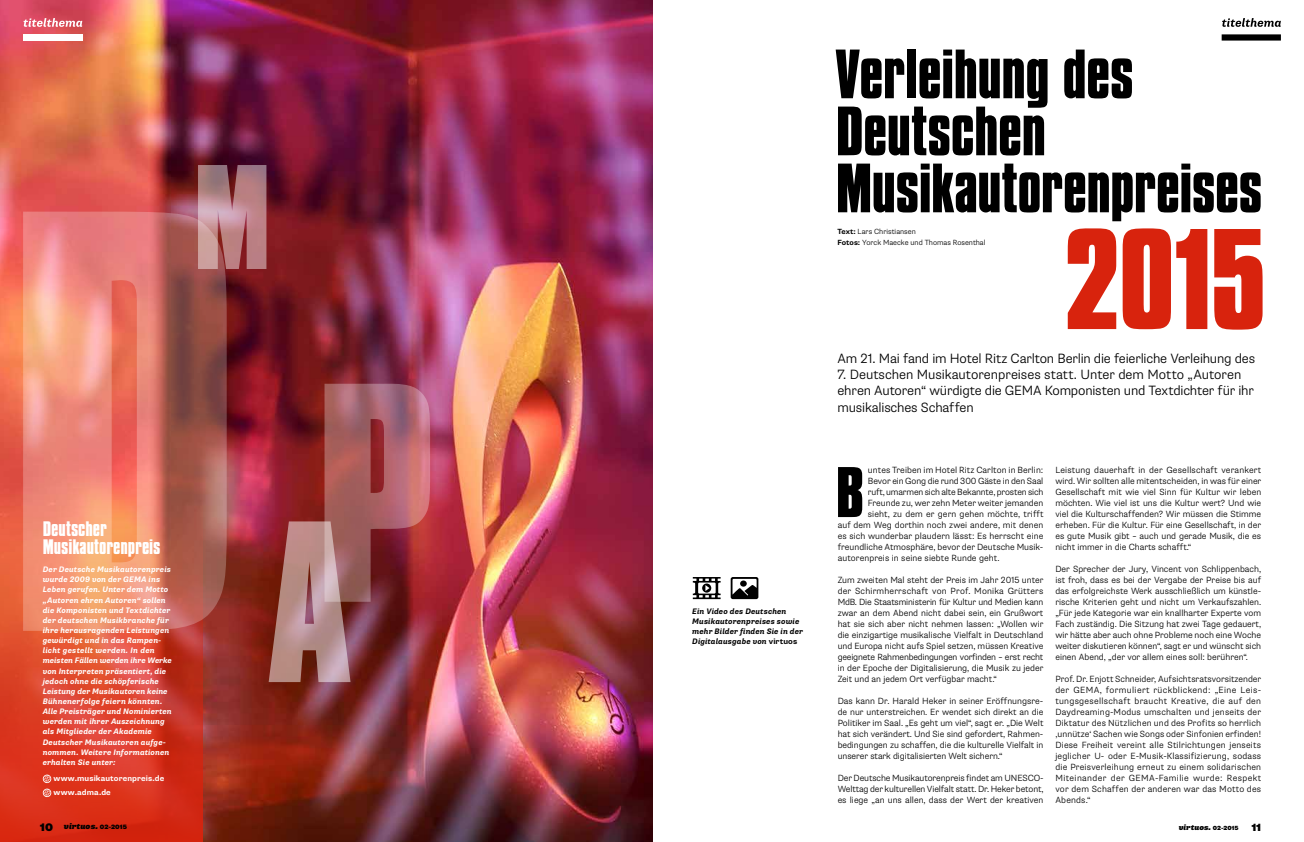
<style>
.page{position:relative;width:1304px;height:842px;background:#fff}
.page>*{position:absolute;margin:0;border:0;box-sizing:border-box;transform-origin:0 0}
.t1{font:150px "Compacta Bold Plain";color:#d8230d}
.t2{font:75px "Compacta Bold Plain";color:#000}
.t3{font:73px/57px "Compacta Bold Plain";letter-spacing:-.01em;color:#000}
.t4{font:22px/18px "Compacta Bold Plain";letter-spacing:-.005em;color:#fff}
.t5{font:300 13.5px/16.2px "Supria Sans";letter-spacing:-.015em;color:#000}
.t6{font:300 9px/11px "Supria Sans";color:#000;text-align:justify}
.t7{font:italic 900 8.4px "Supria Sans";color:#000}
.t8{font:italic 700 8px/10.1px "Supria Sans";letter-spacing:.01em;color:#fff}
.t9{font:italic 700 8px/10.1px "Supria Sans";letter-spacing:.01em;color:#000}
.t10{font:700 8px/14px "Supria Sans";letter-spacing:.015em;color:#fff}
.t11{font:italic 900 8px "Supria Sans";color:#000}
.t12{font:300 7.5px/11px "Supria Sans";color:#000}
.s1{font-weight:700}
.s2{font-style:normal;font-size:11px}
.s3{font-style:normal;font-size:6.3px}
.s4{font-style:normal;font-size:6px}
.s5{font-style:normal;font-size:10.5px}
.s6{font-style:normal}
</style>
<div class="page">
<img style="left:0;top:0;width:653px;height:842px">
<svg style="left:0;top:484px;width:203px;height:358px;background:#da3d27"></svg>
<svg style="left:23px;top:18px;width:59px;height:9px"></svg>
<div style="left:23px;top:34px;width:59px;height:7px;background:#fff"></div>
<svg style="left:1222px;top:18px;width:59px;height:9px"></svg>
<svg style="left:1222px;top:34px;width:59px;height:7px"></svg>
<svg style="left:23px;top:212px;width:204px;height:419px;background:#d67b6a"></svg>
<svg style="left:198px;top:165px;width:68px;height:104px;background:#b47e83"></svg>
<img style="left:269px;top:384px;width:161px;height:298px">
<svg style="left:42px;top:774px;width:10px;height:23px"></svg>
<svg style="left:731px;top:577px;width:27px;height:22px"></svg>
<svg style="left:693px;top:577px;width:28px;height:22px"></svg>
<h3 class="t3" style="left:835px;top:45px;width:429px">Verleihung des<br>Deutschen<br>Musikautorenpreises</h3>
<p class="t12" style="left:837px;top:226px;width:150px"><span class="s1">Text:</span> Lars Christiansen<br><span class="s1">Fotos:</span> Yorck Maecke und Thomas Rosenthal</p>
<h1 class="t1" style="left:1064px;top:190px;width:204px">2015</h1>
<h3 class="t5" style="left:837px;top:350px;width:419px">Am 21. Mai fand im Hotel Ritz Carlton Berlin die feierliche Verleihung des</h3>
<h3 class="t5" style="left:837px;top:367px;width:418px">7. Deutschen Musikautorenpreises statt. Unter dem Motto „Autoren ehren Autoren“ würdigte die GEMA Komponisten und Textdichter für ihr musikalisches Schaffen</h3>
<p class="t6" style="left:1055px;top:464px;width:207px">Leistung dauerhaft in der Gesellschaft verankert wird. Wir sollten alle mitentscheiden, in was für einer Gesellschaft mit wie viel Sinn für Kultur wir leben möchten. Wie viel ist uns die Kultur wert? Und wie viel die Kulturschaffenden? Wir müssen die Stimme erheben. Für die Kultur. Für eine Gesellschaft, in der es gute Musik gibt – auch und gerade Musik, die es nicht immer in die Charts schafft.“</p>
<p class="t6" style="left:1055px;top:563px;width:207px">Der Sprecher der Jury, Vincent von Schlippenbach, ist froh, dass es bei der Vergabe der Preise bis auf das erfolgreichste Werk ausschließlich um künstle&shy;rische Kriterien geht und nicht um Verkaufszahlen. „Für jede Kategorie war ein knallharter Experte vom Fach zuständig. Die Sitzung hat zwei Tage gedauert, wir hätte aber auch ohne Probleme noch eine Woche weiter diskutieren können“, sagt er und wünscht sich einen Abend, „der vor allem eines soll: berühren“.</p>
<p class="t6" style="left:1055px;top:673px;width:207px">Prof. Dr. Enjott Schneider, Aufsichtsratsvorsitzender der GEMA, formuliert rückblickend: „Eine Leis&shy;tungsgesellschaft braucht Kreative, die auf den Daydreaming-Modus umschalten und jenseits der Diktatur des Nützlichen und des Profits so herrlich ‚unnütze‘ Sachen wie Songs oder Sinfonien erfinden!<br>Diese Freiheit vereint alle Stilrichtungen jenseits jeglicher U- oder E-Musik-Klassifizierung, sodass die Preisverleihung erneut zu einem solidarischen Miteinander der GEMA-Familie wurde: Respekt vor dem Schaffen der anderen war das Motto des Abends.“</p>
<h2 class="t2" style="left:835px;top:447px;width:31px">B</h2>
<p class="t6" style="left:868px;top:465px;width:177px">untes Treiben im Hotel Ritz Carlton in Berlin:</p>
<p class="t6" style="left:868px;top:476px;width:177px">Bevor ein Gong die rund 300 Gäste in den Saal</p>
<p class="t6" style="left:868px;top:487px;width:177px">ruft, umarmen sich alte Bekannte, prosten sich</p>
<p class="t6" style="left:868px;top:498px;width:177px">Freunde zu, wer zehn Meter weiter jemanden</p>
<p class="t6" style="left:868px;top:509px;width:177px">sieht, zu dem er gern gehen möchte, trifft</p>
<p class="t6" style="left:838px;top:520px;width:207px">auf dem Weg dorthin noch zwei andere, mit denen</p>
<p class="t6" style="left:838px;top:531px;width:207px">es sich wunderbar plaudern lässt: Es herrscht eine</p>
<p class="t6" style="left:838px;top:542px;width:207px">freundliche Atmosphäre, bevor der Deutsche Musik-</p>
<p class="t6" style="left:838px;top:553px;width:163px">autorenpreis in seine siebte Runde geht.</p>
<p class="t6" style="left:838px;top:575px;width:207px">Zum zweiten Mal steht der Preis im Jahr 2015 unter der Schirmherrschaft von Prof. Monika Grütters MdB. Die Staatsministerin für Kultur und Medien kann zwar an dem Abend nicht dabei sein, ein Grußwort hat sie sich aber nicht nehmen lassen: „Wollen wir die einzigartige musikalische Vielfalt in Deutschland und Europa nicht aufs Spiel setzen, müssen Kreative geeignete Rahmenbedingungen vorfinden – erst recht in der Epoche der Digitalisierung, die Musik zu jeder Zeit und an jedem Ort verfügbar macht.“</p>
<p class="t6" style="left:838px;top:696px;width:207px">Das kann Dr. Harald Heker in seiner Eröffnungsre&shy;de nur unterstreichen. Er wendet sich direkt an die Politiker im Saal. „Es geht um viel“, sagt er. „Die Welt hat sich verändert. Und Sie sind gefordert, Rahmen&shy;bedingungen zu schaffen, die die kulturelle Vielfalt in unserer stark digitalisierten Welt sichern.“</p>
<p class="t6" style="left:838px;top:773px;width:207px">Der Deutsche Musikautorenpreis findet am UNESCO-Welttag der kulturellen Vielfalt statt. Dr. Heker betont, es liege „an uns allen, dass der Wert der kreativen</p>
<h3 class="t4" style="left:43px;top:520px;width:119px">Deutscher<br>Musikautorenpreis</h3>
<p class="t8" style="left:43px;top:564px;width:131px">Der Deutsche Musikautorenpreis wurde 2009 von der GEMA ins<br>Leben gerufen. Unter dem Motto „Autoren ehren Autoren“ sollen die Komponisten und Textdichter der deutschen Musikbranche für ihre herausragenden Leistungen gewürdigt und in das Rampen&shy;licht gestellt werden. In den meisten Fällen werden ihre Werke von Interpreten präsentiert, die jedoch ohne die schöpferische<br>Leistung der Musikautoren keine<br>Bühnenerfolge feiern könnten.<br>Alle Preisträger und Nominierten werden mit ihrer Auszeichnung als Mitglieder der Akademie<br>Deutscher Musikautoren aufge&shy;nommen. Weitere Informationen erhalten Sie unter:</p>
<p class="t10" style="left:53px;top:771px;width:112px">www.musikautorenpreis.de www.adma.de</p>
<p class="t7" style="left:40px;top:821px;width:88px"><span class="s2">10</span> virtuos. <span class="s3">02-2015</span></p>
<p class="t11" style="left:1179px;top:822px;width:84px">virtuos. <span class="s4">02-2015</span> <span class="s5">11</span></p>
<p class="t9" style="left:692px;top:606px;width:112px">Ein Video des Deutschen<br>Musikautorenpreises sowie mehr Bilder finden Sie in der<br>Digitalausgabe von <span class="s6">virtuos</span></p>
</div>
